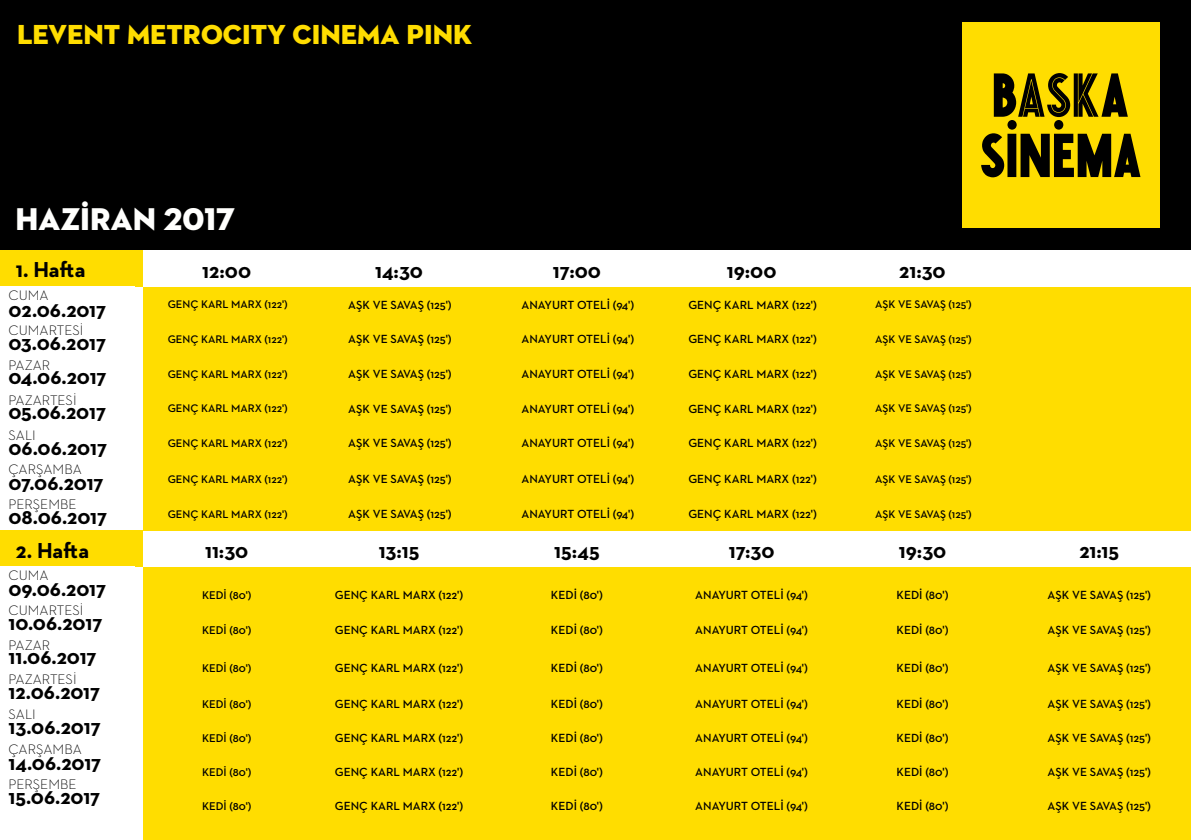
<style>
.page{position:relative;width:1191px;height:840px;background:#fff}
.page>*{position:absolute;margin:0;border:0;box-sizing:border-box;transform-origin:0 0}
.t1{font:32px "Neutraface 2 Display Titling";color:#fffffd}
.t2{font:28px "Neutraface 2 Display Titling";color:#fd0}
.t3{font:700 22px "Neutraface 2 Text";letter-spacing:-.01em;color:#000}
.t4{font:700 21px "Neutraface 2 Text";color:#000}
.t5{font:300 14px "Neutraface 2 Text";color:#000}
.t6{font:600 12px "Neutraface 2 Text";color:#000}
.t7{font:600 11.4px "Neutraface 2 Text";color:#000}
.t8{font:600 11.2px "Neutraface 2 Text";color:#000}
</style>
<div class="page">
<div style="left:144px;top:566px;width:1047px;height:273px;background:#fd0"></div>
<div style="left:144px;top:287px;width:1047px;height:243px;background:#fd0"></div>
<div style="left:0;top:0;width:1191px;height:249px;background:#000"></div>
<div style="left:962px;top:22px;width:197px;height:206px;background:#fd0"></div>
<svg style="left:981px;top:73px;width:159px;height:104px"></svg>
<div style="left:0;top:530px;width:142px;height:36px;background:#fd0"></div>
<div style="left:0;top:250px;width:142px;height:37px;background:#fd0"></div>
<div style="left:0;top:286px;width:135px;height:243px;background:#fff"></div>
<h2 class="t2" style="left:17px;top:17px;width:457px">LEVENT METROCITY CINEMA PINK</h2>
<h1 class="t1" style="left:16px;top:199px;width:221px">HAZİRAN 2017</h1>
<h3 class="t3" style="left:16px;top:255px;width:71px">1. Hafta</h3>
<p class="t5" style="left:9px;top:287px;width:42px">CUMA</p>
<h3 class="t4" style="left:9px;top:329px;width:99px">03.06.2017</h3>
<h3 class="t4" style="left:9px;top:296px;width:99px">02.06.2017</h3>
<p class="t5" style="left:9px;top:321px;width:76px">CUMARTESİ</p>
<h3 class="t4" style="left:9px;top:363px;width:100px">04.06.2017</h3>
<p class="t5" style="left:9px;top:356px;width:43px">PAZAR</p>
<h3 class="t4" style="left:9px;top:398px;width:99px">05.06.2017</h3>
<p class="t5" style="left:9px;top:391px;width:70px">PAZARTESİ</p>
<h3 class="t4" style="left:9px;top:434px;width:100px">06.06.2017</h3>
<p class="t5" style="left:9px;top:426px;width:29px">SALI</p>
<h3 class="t4" style="left:9px;top:469px;width:97px">07.06.2017</h3>
<p class="t5" style="left:9px;top:460px;width:75px">ÇARŞAMBA</p>
<h3 class="t4" style="left:9px;top:503px;width:100px">08.06.2017</h3>
<p class="t5" style="left:9px;top:495px;width:69px">PERŞEMBE</p>
<h3 class="t3" style="left:16px;top:536px;width:75px">2. Hafta</h3>
<p class="t5" style="left:9px;top:566px;width:42px">CUMA</p>
<h3 class="t4" style="left:9px;top:609px;width:96px">10.06.2017</h3>
<h3 class="t4" style="left:9px;top:575px;width:99px">09.06.2017</h3>
<p class="t5" style="left:9px;top:601px;width:76px">CUMARTESİ</p>
<h3 class="t4" style="left:9px;top:642px;width:90px">11.06.2017</h3>
<p class="t5" style="left:9px;top:635px;width:43px">PAZAR</p>
<h3 class="t4" style="left:9px;top:677px;width:93px">12.06.2017</h3>
<p class="t5" style="left:9px;top:670px;width:70px">PAZARTESİ</p>
<h3 class="t4" style="left:9px;top:713px;width:94px">13.06.2017</h3>
<p class="t5" style="left:9px;top:705px;width:29px">SALI</p>
<h3 class="t4" style="left:9px;top:749px;width:94px">14.06.2017</h3>
<p class="t5" style="left:9px;top:740px;width:75px">ÇARŞAMBA</p>
<h3 class="t4" style="left:9px;top:782px;width:94px">15.06.2017</h3>
<p class="t5" style="left:9px;top:774px;width:69px">PERŞEMBE</p>
<h3 class="t4" style="left:202px;top:257px;width:50px">12:00</h3>
<h3 class="t4" style="left:375px;top:257px;width:49px">14:30</h3>
<h3 class="t4" style="left:553px;top:257px;width:50px">17:00</h3>
<h3 class="t4" style="left:726px;top:257px;width:51px">19:00</h3>
<h3 class="t4" style="left:899px;top:257px;width:48px">21:30</h3>
<p class="t8" style="left:168px;top:297px;width:121px">GENÇ KARL MARX (122')</p>
<p class="t6" style="left:348px;top:297px;width:105px">AŞK VE SAVAŞ (125')</p>
<p class="t6" style="left:521px;top:297px;width:114px">ANAYURT OTELİ (94')</p>
<p class="t6" style="left:688px;top:297px;width:130px">GENÇ KARL MARX (122')</p>
<p class="t8" style="left:875px;top:297px;width:98px">AŞK VE SAVAŞ (125')</p>
<p class="t8" style="left:168px;top:332px;width:121px">GENÇ KARL MARX (122')</p>
<p class="t6" style="left:348px;top:331px;width:105px">AŞK VE SAVAŞ (125')</p>
<p class="t6" style="left:521px;top:331px;width:114px">ANAYURT OTELİ (94')</p>
<p class="t6" style="left:688px;top:331px;width:130px">GENÇ KARL MARX (122')</p>
<p class="t8" style="left:875px;top:332px;width:98px">AŞK VE SAVAŞ (125')</p>
<p class="t8" style="left:168px;top:366px;width:121px">GENÇ KARL MARX (122')</p>
<p class="t6" style="left:348px;top:366px;width:105px">AŞK VE SAVAŞ (125')</p>
<p class="t6" style="left:521px;top:366px;width:114px">ANAYURT OTELİ (94')</p>
<p class="t6" style="left:688px;top:366px;width:130px">GENÇ KARL MARX (122')</p>
<p class="t8" style="left:875px;top:366px;width:98px">AŞK VE SAVAŞ (125')</p>
<p class="t8" style="left:168px;top:401px;width:121px">GENÇ KARL MARX (122')</p>
<p class="t6" style="left:348px;top:401px;width:105px">AŞK VE SAVAŞ (125')</p>
<p class="t6" style="left:521px;top:401px;width:114px">ANAYURT OTELİ (94')</p>
<p class="t6" style="left:688px;top:401px;width:130px">GENÇ KARL MARX (122')</p>
<p class="t8" style="left:875px;top:401px;width:98px">AŞK VE SAVAŞ (125')</p>
<p class="t8" style="left:168px;top:436px;width:121px">GENÇ KARL MARX (122')</p>
<p class="t6" style="left:348px;top:435px;width:105px">AŞK VE SAVAŞ (125')</p>
<p class="t6" style="left:521px;top:435px;width:114px">ANAYURT OTELİ (94')</p>
<p class="t6" style="left:688px;top:435px;width:130px">GENÇ KARL MARX (122')</p>
<p class="t8" style="left:875px;top:436px;width:98px">AŞK VE SAVAŞ (125')</p>
<p class="t8" style="left:168px;top:471px;width:121px">GENÇ KARL MARX (122')</p>
<p class="t6" style="left:348px;top:471px;width:105px">AŞK VE SAVAŞ (125')</p>
<p class="t6" style="left:521px;top:471px;width:114px">ANAYURT OTELİ (94')</p>
<p class="t6" style="left:688px;top:471px;width:130px">GENÇ KARL MARX (122')</p>
<p class="t8" style="left:875px;top:471px;width:98px">AŞK VE SAVAŞ (125')</p>
<p class="t8" style="left:168px;top:507px;width:121px">GENÇ KARL MARX (122')</p>
<p class="t6" style="left:348px;top:506px;width:105px">AŞK VE SAVAŞ (125')</p>
<p class="t6" style="left:521px;top:506px;width:114px">ANAYURT OTELİ (94')</p>
<p class="t6" style="left:688px;top:506px;width:130px">GENÇ KARL MARX (122')</p>
<p class="t8" style="left:875px;top:507px;width:98px">AŞK VE SAVAŞ (125')</p>
<h3 class="t4" style="left:205px;top:537px;width:45px">11:30</h3>
<h3 class="t4" style="left:379px;top:537px;width:42px">13:15</h3>
<h3 class="t4" style="left:554px;top:537px;width:47px">15:45</h3>
<h3 class="t4" style="left:728px;top:537px;width:47px">17:30</h3>
<h3 class="t4" style="left:898px;top:537px;width:49px">19:30</h3>
<h3 class="t4" style="left:1079px;top:537px;width:41px">21:15</h3>
<p class="t7" style="left:202px;top:587px;width:51px">KEDİ (80')</p>
<p class="t6" style="left:335px;top:586px;width:130px">GENÇ KARL MARX (122')</p>
<p class="t6" style="left:551px;top:586px;width:53px">KEDİ (80')</p>
<p class="t6" style="left:695px;top:586px;width:114px">ANAYURT OTELİ (94')</p>
<p class="t6" style="left:896px;top:586px;width:53px">KEDİ (80')</p>
<p class="t6" style="left:1047px;top:586px;width:105px">AŞK VE SAVAŞ (125')</p>
<p class="t7" style="left:202px;top:622px;width:51px">KEDİ (80')</p>
<p class="t6" style="left:335px;top:622px;width:130px">GENÇ KARL MARX (122')</p>
<p class="t6" style="left:551px;top:622px;width:53px">KEDİ (80')</p>
<p class="t6" style="left:695px;top:622px;width:114px">ANAYURT OTELİ (94')</p>
<p class="t6" style="left:896px;top:622px;width:53px">KEDİ (80')</p>
<p class="t6" style="left:1047px;top:622px;width:105px">AŞK VE SAVAŞ (125')</p>
<p class="t7" style="left:202px;top:660px;width:51px">KEDİ (80')</p>
<p class="t6" style="left:335px;top:660px;width:130px">GENÇ KARL MARX (122')</p>
<p class="t6" style="left:551px;top:660px;width:53px">KEDİ (80')</p>
<p class="t6" style="left:695px;top:660px;width:114px">ANAYURT OTELİ (94')</p>
<p class="t6" style="left:896px;top:660px;width:53px">KEDİ (80')</p>
<p class="t6" style="left:1047px;top:660px;width:105px">AŞK VE SAVAŞ (125')</p>
<p class="t7" style="left:202px;top:696px;width:51px">KEDİ (80')</p>
<p class="t6" style="left:335px;top:696px;width:130px">GENÇ KARL MARX (122')</p>
<p class="t6" style="left:551px;top:696px;width:53px">KEDİ (80')</p>
<p class="t6" style="left:695px;top:696px;width:114px">ANAYURT OTELİ (94')</p>
<p class="t6" style="left:896px;top:696px;width:53px">KEDİ (80')</p>
<p class="t6" style="left:1047px;top:696px;width:105px">AŞK VE SAVAŞ (125')</p>
<p class="t7" style="left:202px;top:730px;width:51px">KEDİ (80')</p>
<p class="t6" style="left:335px;top:730px;width:130px">GENÇ KARL MARX (122')</p>
<p class="t6" style="left:551px;top:730px;width:53px">KEDİ (80')</p>
<p class="t6" style="left:695px;top:730px;width:114px">ANAYURT OTELİ (94')</p>
<p class="t6" style="left:896px;top:730px;width:53px">KEDİ (80')</p>
<p class="t6" style="left:1047px;top:730px;width:105px">AŞK VE SAVAŞ (125')</p>
<p class="t7" style="left:202px;top:764px;width:51px">KEDİ (80')</p>
<p class="t6" style="left:335px;top:764px;width:130px">GENÇ KARL MARX (122')</p>
<p class="t6" style="left:551px;top:764px;width:53px">KEDİ (80')</p>
<p class="t6" style="left:695px;top:764px;width:114px">ANAYURT OTELİ (94')</p>
<p class="t6" style="left:896px;top:764px;width:53px">KEDİ (80')</p>
<p class="t6" style="left:1047px;top:764px;width:105px">AŞK VE SAVAŞ (125')</p>
<p class="t7" style="left:202px;top:798px;width:51px">KEDİ (80')</p>
<p class="t6" style="left:335px;top:798px;width:130px">GENÇ KARL MARX (122')</p>
<p class="t6" style="left:551px;top:798px;width:53px">KEDİ (80')</p>
<p class="t6" style="left:695px;top:798px;width:114px">ANAYURT OTELİ (94')</p>
<p class="t6" style="left:896px;top:798px;width:53px">KEDİ (80')</p>
<p class="t6" style="left:1047px;top:798px;width:105px">AŞK VE SAVAŞ (125')</p>
</div>
